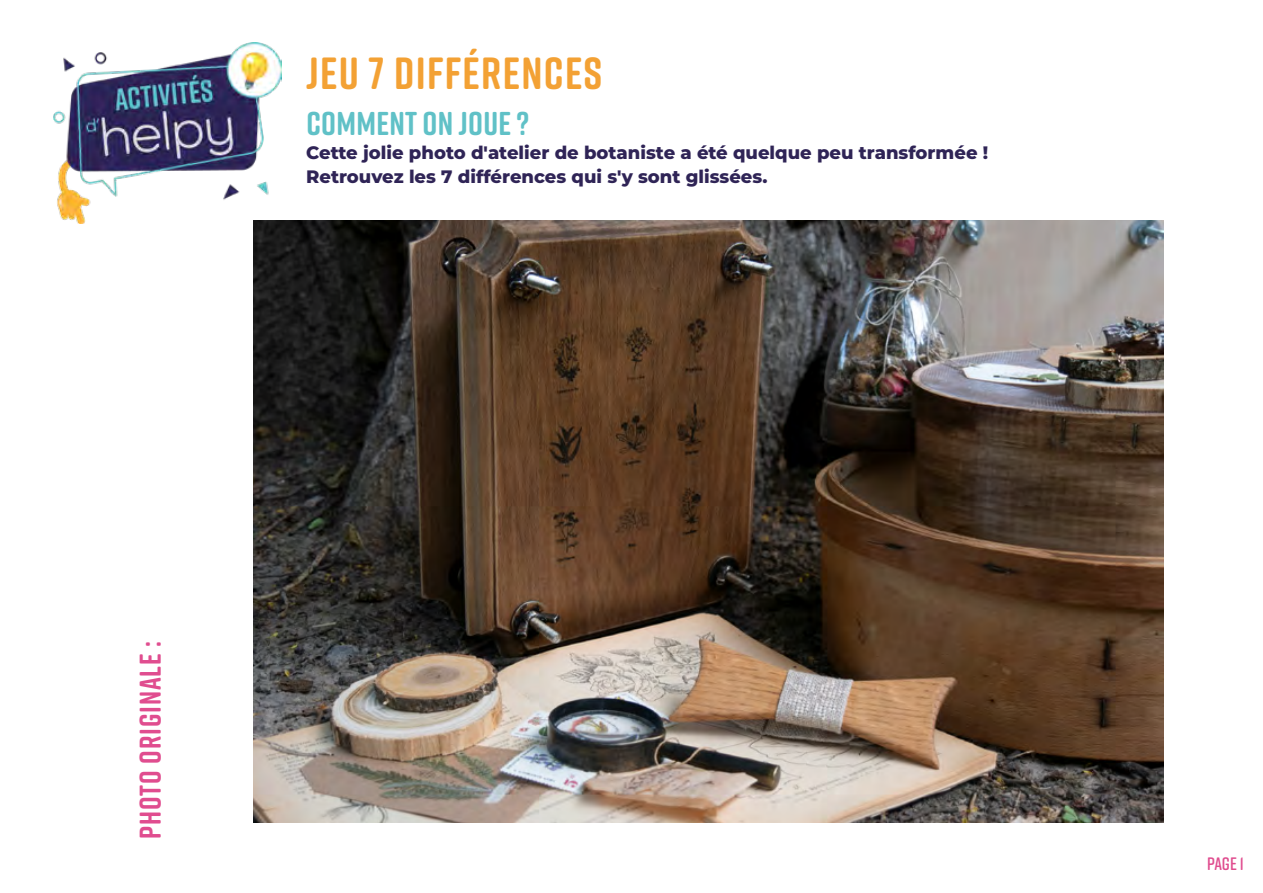
<style>
.page{position:relative;width:1263px;height:893px;background:#fff}
.page>*{position:absolute;margin:0;border:0;box-sizing:border-box;transform-origin:0 0}
.t1{font:700 45px "Rift Soft";letter-spacing:.03em;color:#f3a134}
.t2{font:700 33px "Rift Soft";letter-spacing:.01em;color:#60c1c7}
.t3{font:700 30px "Rift Soft";letter-spacing:.03em;color:#e04d8f}
.t4{font:800 18px/24px "Montserrat";color:#2f2456}
.t5{font:600 18px "Rift Soft";color:#e04d8f}
</style>
<div class="page">
<img style="left:53px;top:43px;width:228px;height:180px">
<img style="left:253px;top:220px;width:910px;height:602px">
<h1 class="t1" style="left:306px;top:41px;width:298px">JEU 7 DIFFÉRENCES</h1>
<h2 class="t2" style="left:306px;top:99px;width:224px">COMMENT ON JOUE ?</h2>
<p class="t4" style="left:306px;top:139px;width:683px">Cette jolie photo d'atelier de botaniste a été quelque peu transformée !<br>Retrouvez les 7 différences qui s'y sont glissées.</p>
<h3 class="t3" style="left:129px;top:839px;width:199px;rotate:-90deg">PHOTO ORIGINALE :</h3>
<p class="t5" style="left:1207px;top:851px;width:38px">Page 1</p>
</div>
